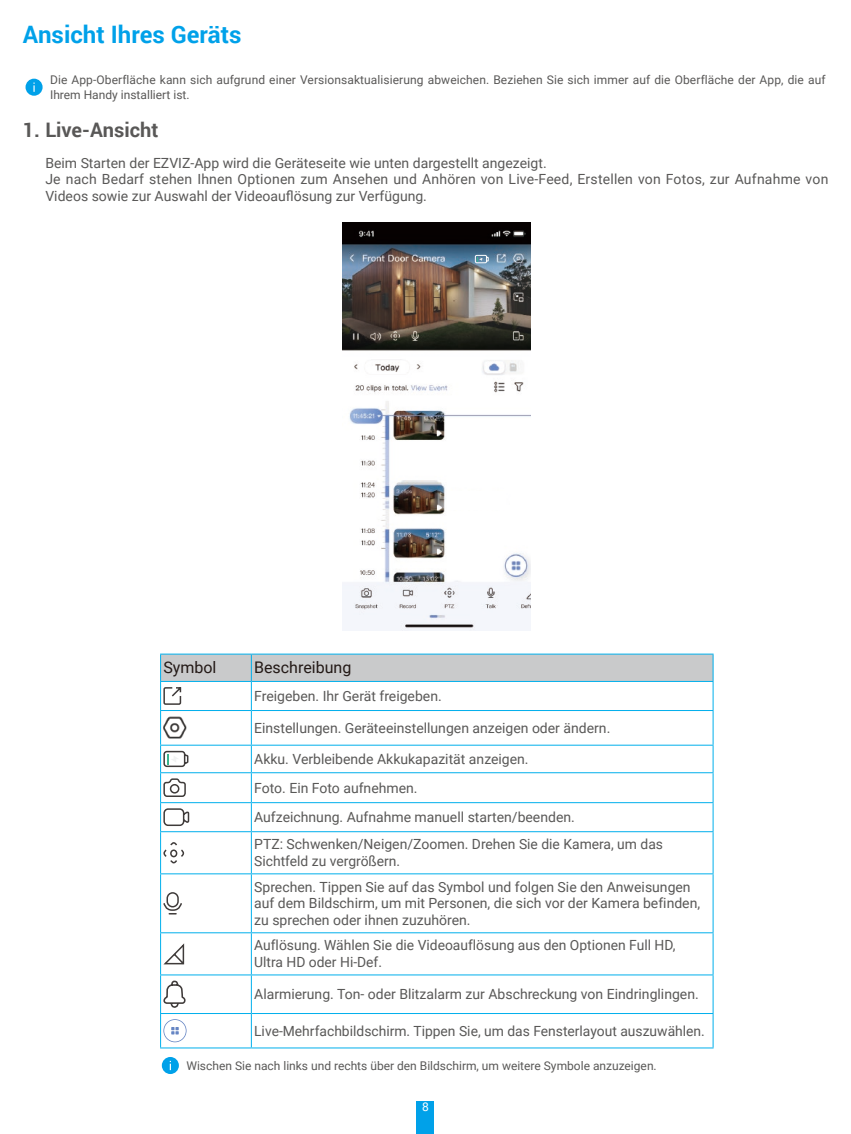
<style>
.page{position:relative;width:851px;height:1134px;background:#fff}
.page>*{position:absolute;margin:0;border:0;box-sizing:border-box;transform-origin:0 0}
.t1{font:700 24px "Roboto";color:#00a1e9}
.t2{font:700 20px "Roboto";color:#595857}
.t3{font:16px "Roboto";color:#231916}
.t4{font:14px/16.8px "Roboto";color:#595857}
.t5{font:12px/14.4px "Roboto";letter-spacing:.005em;color:#595857}
.t6{font:12px "Roboto";color:#fff}
</style>
<div class="page">
<div style="left:417px;top:1101px;width:17px;height:33px;background:#00a1e9"></div>
<div style="left:26px;top:79px;width:17px;height:17px;background:#00a1e9;border-radius:50%"></div>
<svg style="left:33px;top:83px;width:2px;height:9px"></svg>
<img style="left:343px;top:223px;width:187px;height:408px">
<div style="left:447px;top:491px;width:58px;height:18px;background:#fff"></div>
<svg style="left:475px;top:255px;width:13px;height:8px"></svg>
<hr style="left:160px;top:710px;width:91px;height:1px;background:#00afec">
<hr style="left:160px;top:711px;width:1px;height:34px;background:#00afec">
<hr style="left:251px;top:710px;width:462px;height:1px;background:#00afec">
<hr style="left:251px;top:711px;width:1px;height:34px;background:#00afec">
<hr style="left:712px;top:711px;width:1px;height:34px;background:#00afec">
<hr style="left:160px;top:745px;width:91px;height:1px;background:#00afec">
<hr style="left:251px;top:745px;width:462px;height:1px;background:#00afec">
<hr style="left:160px;top:772px;width:91px;height:1px;background:#00afec">
<hr style="left:251px;top:772px;width:462px;height:1px;background:#00afec">
<hr style="left:160px;top:802px;width:91px;height:1px;background:#00afec">
<hr style="left:251px;top:802px;width:462px;height:1px;background:#00afec">
<svg style="left:251px;top:746px;width:1px;height:85px"></svg>
<svg style="left:712px;top:746px;width:1px;height:85px"></svg>
<hr style="left:160px;top:831px;width:91px;height:1px;background:#00afec">
<hr style="left:160px;top:832px;width:1px;height:41px;background:#00afec">
<hr style="left:251px;top:831px;width:462px;height:1px;background:#00afec">
<hr style="left:251px;top:832px;width:1px;height:41px;background:#00afec">
<hr style="left:712px;top:832px;width:1px;height:41px;background:#00afec">
<hr style="left:160px;top:873px;width:91px;height:1px;background:#00afec">
<hr style="left:160px;top:874px;width:1px;height:58px;background:#00afec">
<hr style="left:251px;top:873px;width:462px;height:1px;background:#00afec">
<hr style="left:251px;top:874px;width:1px;height:58px;background:#00afec">
<hr style="left:712px;top:874px;width:1px;height:58px;background:#00afec">
<hr style="left:160px;top:932px;width:91px;height:1px;background:#00afec">
<hr style="left:160px;top:933px;width:1px;height:41px;background:#00afec">
<hr style="left:251px;top:932px;width:462px;height:1px;background:#00afec">
<hr style="left:251px;top:933px;width:1px;height:41px;background:#00afec">
<hr style="left:712px;top:933px;width:1px;height:41px;background:#00afec">
<hr style="left:160px;top:974px;width:91px;height:1px;background:#00afec">
<hr style="left:160px;top:975px;width:1px;height:38px;background:#00afec">
<hr style="left:251px;top:974px;width:462px;height:1px;background:#00afec">
<hr style="left:251px;top:975px;width:1px;height:38px;background:#00afec">
<hr style="left:712px;top:975px;width:1px;height:38px;background:#00afec">
<hr style="left:160px;top:1013px;width:91px;height:1px;background:#00afec">
<hr style="left:160px;top:1014px;width:1px;height:33px;background:#00afec">
<hr style="left:251px;top:1013px;width:462px;height:1px;background:#00afec">
<hr style="left:251px;top:1014px;width:1px;height:33px;background:#00afec">
<hr style="left:712px;top:1014px;width:1px;height:33px;background:#00afec">
<hr style="left:160px;top:1047px;width:91px;height:1px;background:#00afec">
<hr style="left:251px;top:1047px;width:462px;height:1px;background:#00afec">
<svg style="left:160px;top:654px;width:553px;height:56px"></svg>
<img style="left:163px;top:716px;width:23px;height:23px">
<svg style="left:160px;top:746px;width:30px;height:85px"></svg>
<svg style="left:162px;top:842px;width:24px;height:232px"></svg>
<h1 class="t1" style="left:23px;top:18px;width:220px">Ansicht Ihres Geräts</h1>
<p class="t5" style="left:50px;top:72px;width:776px">Die App-Oberfläche kann sich aufgrund einer Versionsaktualisierung abweichen. Beziehen Sie sich immer auf die Oberfläche der App, die auf<br>Ihrem Handy installiert ist.</p>
<h2 class="t2" style="left:23px;top:116px;width:137px">1. Live-Ansicht</h2>
<p class="t4" style="left:45px;top:154px;width:784px">Beim Starten der EZVIZ-App wird die Geräteseite wie unten dargestellt angezeigt.<br>Je nach Bedarf stehen Ihnen Optionen zum Ansehen und Anhören von Live-Feed, Erstellen von Fotos, zur Aufnahme von<br>Videos sowie zur Auswahl der Videoauflösung zur Verfügung.</p>
<p class="t3" style="left:163px;top:656px;width:55px">Symbol</p>
<p class="t3" style="left:254px;top:656px;width:99px">Beschreibung</p>
<p class="t4" style="left:254px;top:687px;width:189px">Freigeben. Ihr Gerät freigeben.</p>
<p class="t4" style="left:254px;top:719px;width:357px">Einstellungen. Geräteeinstellungen anzeigen oder ändern.</p>
<p class="t4" style="left:254px;top:744px;width:322px;line-height:29.2px">Akku. Verbleibende Akkukapazität anzeigen.<br>Foto. Ein Foto aufnehmen.<br>Aufzeichnung. Aufnahme manuell starten/beenden.</p>
<p class="t4" style="left:254px;top:835px;width:410px">PTZ: Schwenken/Neigen/Zoomen. Drehen Sie die Kamera, um das<br>Sichtfeld zu vergrößern.</p>
<p class="t4" style="left:254px;top:878px;width:447px">Sprechen. Tippen Sie auf das Symbol und folgen Sie den Anweisungen auf dem Bildschirm, um mit Personen, die sich vor der Kamera befinden, zu sprechen oder ihnen zuzuhören.</p>
<p class="t4" style="left:254px;top:936px;width:423px">Auflösung. Wählen Sie die Videoauflösung aus den Optionen Full HD,<br>Ultra HD oder Hi-Def.</p>
<p class="t4" style="left:254px;top:985px;width:446px">Alarmierung. Ton- oder Blitzalarm zur Abschreckung von Eindringlingen.</p>
<p class="t4" style="left:254px;top:1022px;width:452px">Live-Mehrfachbildschirm. Tippen Sie, um das Fensterlayout auszuwählen.</p>
<p class="t5" style="left:186px;top:1058px;width:472px">Wischen Sie nach links und rechts über den Bildschirm, um weitere Symbole anzuzeigen.</p>
<p class="t6" style="left:422px;top:1099px;width:8px">8</p>
</div>
